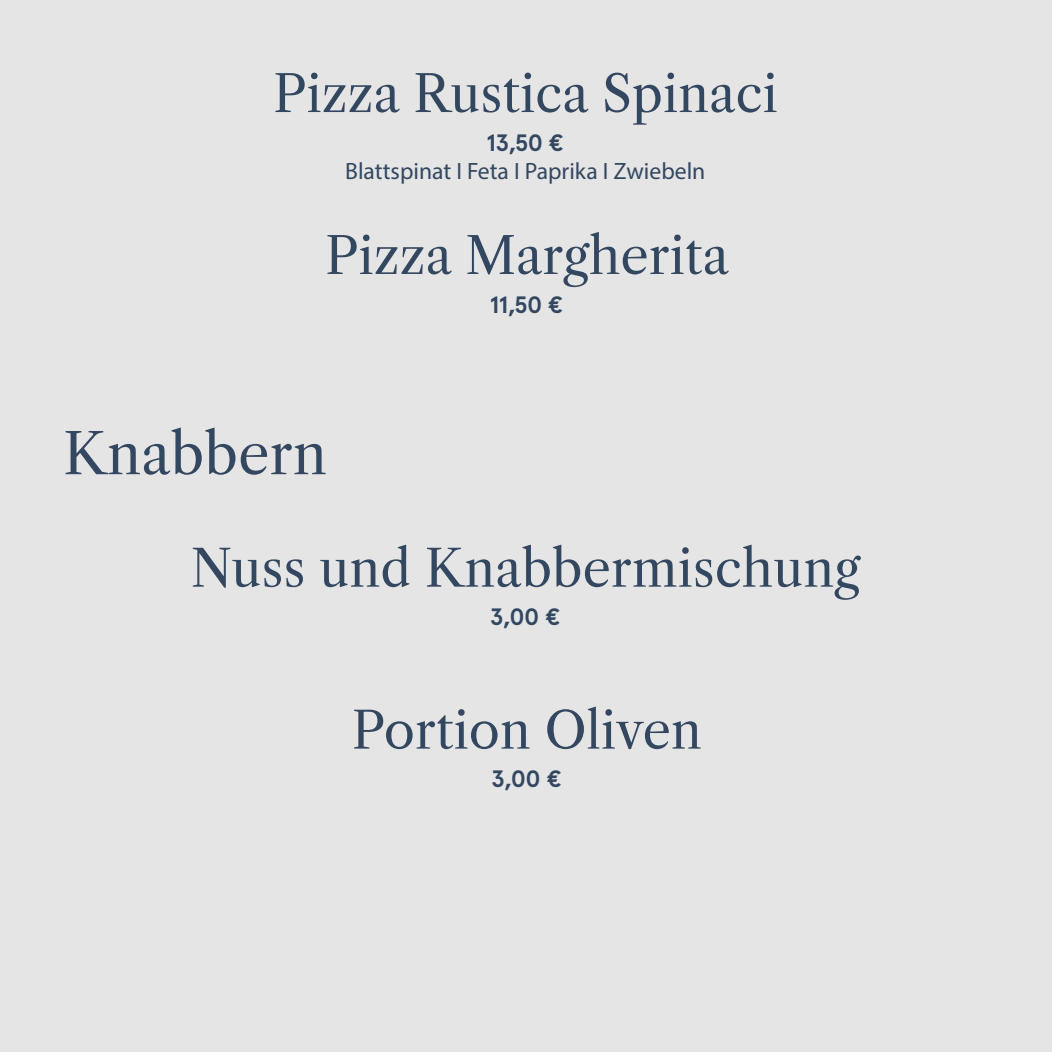
<style>
.page{position:relative;width:1052px;height:1052px;background:#e4e5e4}
.page>*{position:absolute;margin:0;border:0;box-sizing:border-box;transform-origin:0 0}
.t1{font:56px "Libre Caslon Text";color:#334761}
.t2{font:50.57px "Libre Caslon Text";color:#334761}
.t3{font:23.62px "Myriad Pro";color:#334761}
.t4{font:700 23.62px "Apercu Pro";color:#334761}
</style>
<div class="page">
<p class="t2" style="left:273px;top:63px;width:506px">Pizza Rustica Spinaci</p>
<p class="t4" style="left:487px;top:124px;width:79px">13,50 €</p>
<p class="t3" style="left:345px;top:157px;width:362px">Blattspinat I Feta I Paprika I Zwiebeln</p>
<p class="t2" style="left:325px;top:225px;width:405px">Pizza Margherita</p>
<p class="t4" style="left:490px;top:286px;width:75px">11,50 €</p>
<p class="t1" style="left:63px;top:420px;width:265px">Knabbern</p>
<p class="t2" style="left:190px;top:537px;width:671px">Nuss und Knabbermischung</p>
<p class="t4" style="left:490px;top:598px;width:72px">3,00 €</p>
<p class="t2" style="left:351px;top:699px;width:352px">Portion Oliven</p>
<p class="t4" style="left:491px;top:760px;width:72px">3,00 €</p>
</div>
